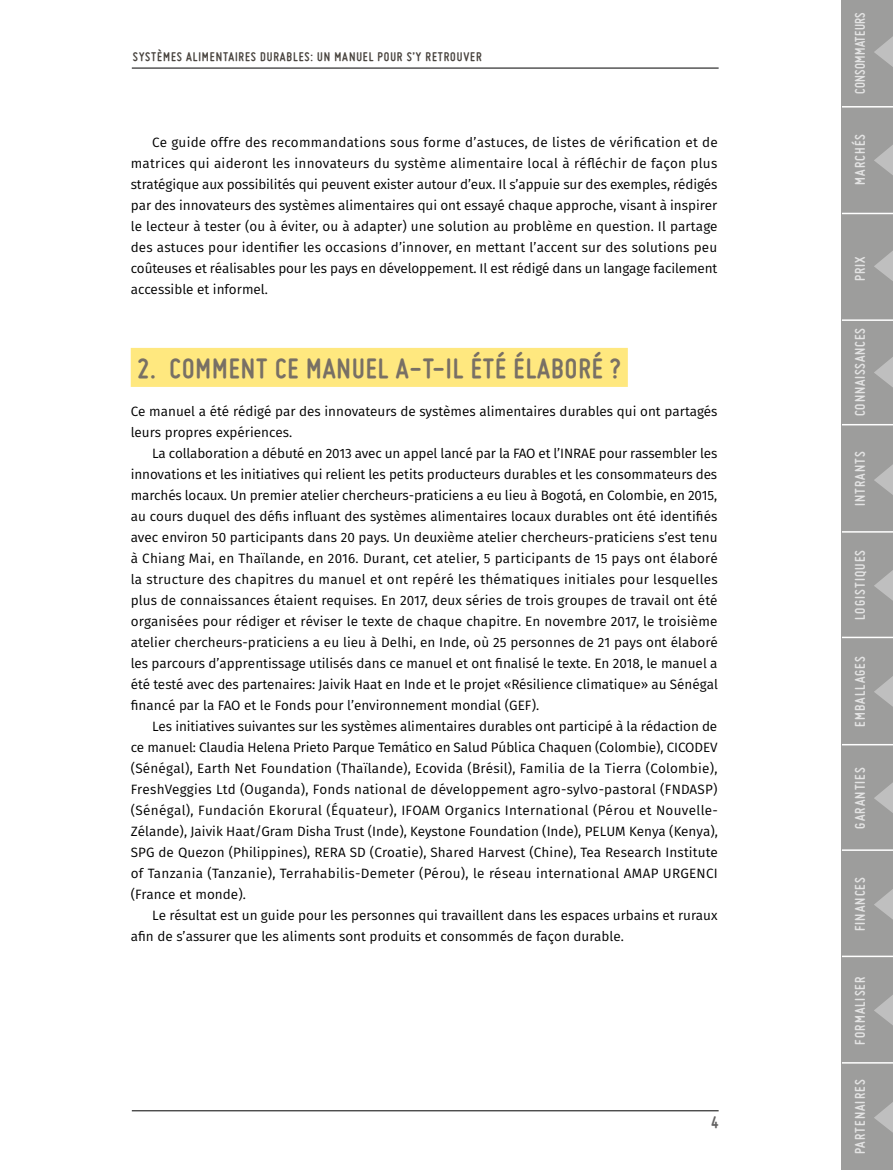
<style>
.page{position:relative;width:893px;height:1170px;background:#fff}
.page>*{position:absolute;margin:0;border:0;box-sizing:border-box;transform-origin:0 0}
.t1{font:700 30px "Miso";letter-spacing:.035em;color:#787065}
.t2{font:700 18px "Miso";color:#646363}
.t3{font:700 15px "Miso";letter-spacing:.075em;color:#e3e3e3}
.t4{font:700 15px "Miso";letter-spacing:.025em;color:#e3e3e3;scale:.95 1}
.t5{font:700 15px "Miso";letter-spacing:.055em;color:#e3e3e3}
.t6{font:13.5px/21px "Fira Sans";color:#000;text-align:justify}
.t7{font:700 13.5px "Miso";letter-spacing:.065em;color:#49443f}
</style>
<div class="page">
<hr style="left:132px;top:68px;width:587px;height:1px;background:#000">
<hr style="left:132px;top:1110px;width:587px;height:1px;background:#000">
<div style="left:842px;top:531px;width:51px;height:107px;background:#9d9d9c"></div>
<div style="left:842px;top:850px;width:51px;height:107px;background:#9d9d9c"></div>
<div style="left:842px;top:106px;width:51px;height:107px;background:#9d9d9c"></div>
<div style="left:842px;top:0;width:51px;height:107px;background:#9d9d9c"></div>
<div style="left:842px;top:638px;width:51px;height:106px;background:#9d9d9c"></div>
<div style="left:842px;top:957px;width:51px;height:106px;background:#9d9d9c"></div>
<div style="left:842px;top:1063px;width:51px;height:106px;background:#9d9d9c"></div>
<div style="left:842px;top:319px;width:51px;height:106px;background:#9d9d9c"></div>
<div style="left:842px;top:213px;width:51px;height:106px;background:#9d9d9c"></div>
<div style="left:842px;top:744px;width:51px;height:106px;background:#9d9d9c"></div>
<div style="left:842px;top:425px;width:51px;height:106px;background:#9d9d9c"></div>
<svg style="left:874px;top:36px;width:19px;height:31px"></svg>
<svg style="left:874px;top:145px;width:19px;height:30px"></svg>
<svg style="left:874px;top:251px;width:19px;height:30px"></svg>
<svg style="left:874px;top:357px;width:19px;height:30px"></svg>
<svg style="left:874px;top:464px;width:19px;height:31px"></svg>
<svg style="left:874px;top:570px;width:19px;height:30px"></svg>
<svg style="left:874px;top:676px;width:19px;height:30px"></svg>
<svg style="left:874px;top:782px;width:19px;height:31px"></svg>
<svg style="left:874px;top:889px;width:19px;height:30px"></svg>
<svg style="left:874px;top:995px;width:19px;height:30px"></svg>
<svg style="left:874px;top:1102px;width:19px;height:30px"></svg>
<hr style="left:842px;top:106px;width:51px;height:1px;background:#fff">
<hr style="left:842px;top:213px;width:51px;height:1px;background:#fff">
<hr style="left:842px;top:319px;width:51px;height:2px;background:#fff">
<hr style="left:842px;top:424px;width:51px;height:1px;background:#fff">
<hr style="left:842px;top:531px;width:51px;height:1px;background:#fff">
<hr style="left:842px;top:636px;width:51px;height:2px;background:#fff">
<hr style="left:842px;top:743px;width:51px;height:2px;background:#fff">
<hr style="left:842px;top:849px;width:51px;height:1px;background:#fff">
<hr style="left:842px;top:955px;width:51px;height:2px;background:#fff">
<hr style="left:842px;top:1061px;width:51px;height:2px;background:#fff">
<div style="left:131px;top:348px;width:497px;height:39px;background:#ffe87f"></div>
<p class="t7" style="left:133px;top:49px;width:350px">SYSTÈMES ALIMENTAIRES DURABLES: UN MANUEL POUR S’Y RETROUVER</p>
<p class="t6" style="left:131px;top:131px;width:588px;text-indent:21px">Ce guide offre des recommandations sous forme d’astuces, de listes de vérification et de matrices qui aideront les innovateurs du système alimentaire local à réfléchir de façon plus stratégique aux possibilités qui peuvent exister autour d’eux. Il s’appuie sur des exemples, rédigés par des innovateurs des systèmes alimentaires qui ont essayé chaque approche, visant à inspirer le lecteur à tester (ou à éviter, ou à adapter) une solution au problème en question. Il partage des astuces pour identifier les occasions d’innover, en mettant l’accent sur des solutions peu coûteuses et réalisables pour les pays en développement. Il est rédigé dans un langage facilement accessible et informel.</p>
<h1 class="t1" style="left:137px;top:351px;width:485px">2. COMMENT CE MANUEL A-T-IL ÉTÉ ÉLABORÉ ?</h1>
<p class="t6" style="left:131px;top:400px;width:588px">Ce manuel a été rédigé par des innovateurs de systèmes alimentaires durables qui ont partagés leurs propres expériences.</p>
<p class="t6" style="left:131px;top:442px;width:589px;text-indent:21px">La collaboration a débuté en 2013 avec un appel lancé par la FAO et l’INRAE pour rassembler les innovations et les initiatives qui relient les petits producteurs durables et les consommateurs des marchés locaux. Un premier atelier chercheurs-praticiens a eu lieu à Bogotá, en Colombie, en 2015, au cours duquel des défis influant des systèmes alimentaires locaux durables ont été identifiés avec environ 50 participants dans 20 pays. Un deuxième atelier chercheurs-praticiens s’est tenu à Chiang Mai, en Thaïlande, en 2016. Durant, cet atelier, 5 participants de 15 pays ont élaboré la structure des chapitres du manuel et ont repéré les thématiques initiales pour lesquelles plus de connaissances étaient requises. En 2017, deux séries de trois groupes de travail ont été organisées pour rédiger et réviser le texte de chaque chapitre. En novembre 2017, le troisième atelier chercheurs-praticiens a eu lieu à Delhi, en Inde, où 25 personnes de 21 pays ont élaboré les parcours d’apprentissage utilisés dans ce manuel et ont finalisé le texte. En 2018, le manuel a été testé avec des partenaires: Jaivik Haat en Inde et le projet «Résilience climatique» au Sénégal financé par la FAO et le Fonds pour l’environnement mondial (GEF).</p>
<p class="t6" style="left:131px;top:716px;width:589px;text-indent:21px">Les initiatives suivantes sur les systèmes alimentaires durables ont participé à la rédaction de ce manuel: Claudia Helena Prieto Parque Temático en Salud Pública Chaquen (Colombie), CICODEV (Sénégal), Earth Net Foundation (Thaïlande), Ecovida (Brésil), Familia de la Tierra (Colombie), FreshVeggies Ltd (Ouganda), Fonds national de développement agro-sylvo-pastoral (FNDASP) (Sénégal), Fundación Ekorural (Équateur), IFOAM Organics International (Pérou et Nouvelle-Zélande), Jaivik Haat/Gram Disha Trust (Inde), Keystone Foundation (Inde), PELUM Kenya (Kenya), SPG de Quezon (Philippines), RERA SD (Croatie), Shared Harvest (Chine), Tea Research Institute of Tanzania (Tanzanie), Terrahabilis-Demeter (Pérou), le réseau international AMAP URGENCI (France et monde).</p>
<p class="t6" style="left:131px;top:905px;width:588px;text-indent:21px">Le résultat est un guide pour les personnes qui travaillent dans les espaces urbains et ruraux afin de s’assurer que les aliments sont produits et consommés de façon durable.</p>
<h2 class="t2" style="left:711px;top:1111px;width:9px">4</h2>
<p class="t4" style="left:851px;top:94px;width:88px;rotate:-90deg">CONSOMMATEURS</p>
<p class="t3" style="left:851px;top:185px;width:52px;rotate:-90deg">MARCHÉS</p>
<p class="t3" style="left:851px;top:281px;width:26px;rotate:-90deg">PRIX</p>
<p class="t5" style="left:851px;top:416px;width:89px;rotate:-90deg">CONNAISSANCES</p>
<p class="t3" style="left:851px;top:506px;width:57px;rotate:-90deg">INTRANTS</p>
<p class="t3" style="left:851px;top:620px;width:72px;rotate:-90deg">LOGISTIQUES</p>
<p class="t3" style="left:851px;top:726px;width:72px;rotate:-90deg">EMBALLAGES</p>
<p class="t3" style="left:851px;top:828px;width:63px;rotate:-90deg">GARANTIES</p>
<p class="t3" style="left:851px;top:931px;width:56px;rotate:-90deg">FINANCES</p>
<p class="t3" style="left:851px;top:1044px;width:69px;rotate:-90deg">FORMALISER</p>
<p class="t3" style="left:851px;top:1154px;width:76px;rotate:-90deg">PARTENAIRES</p>
</div>
